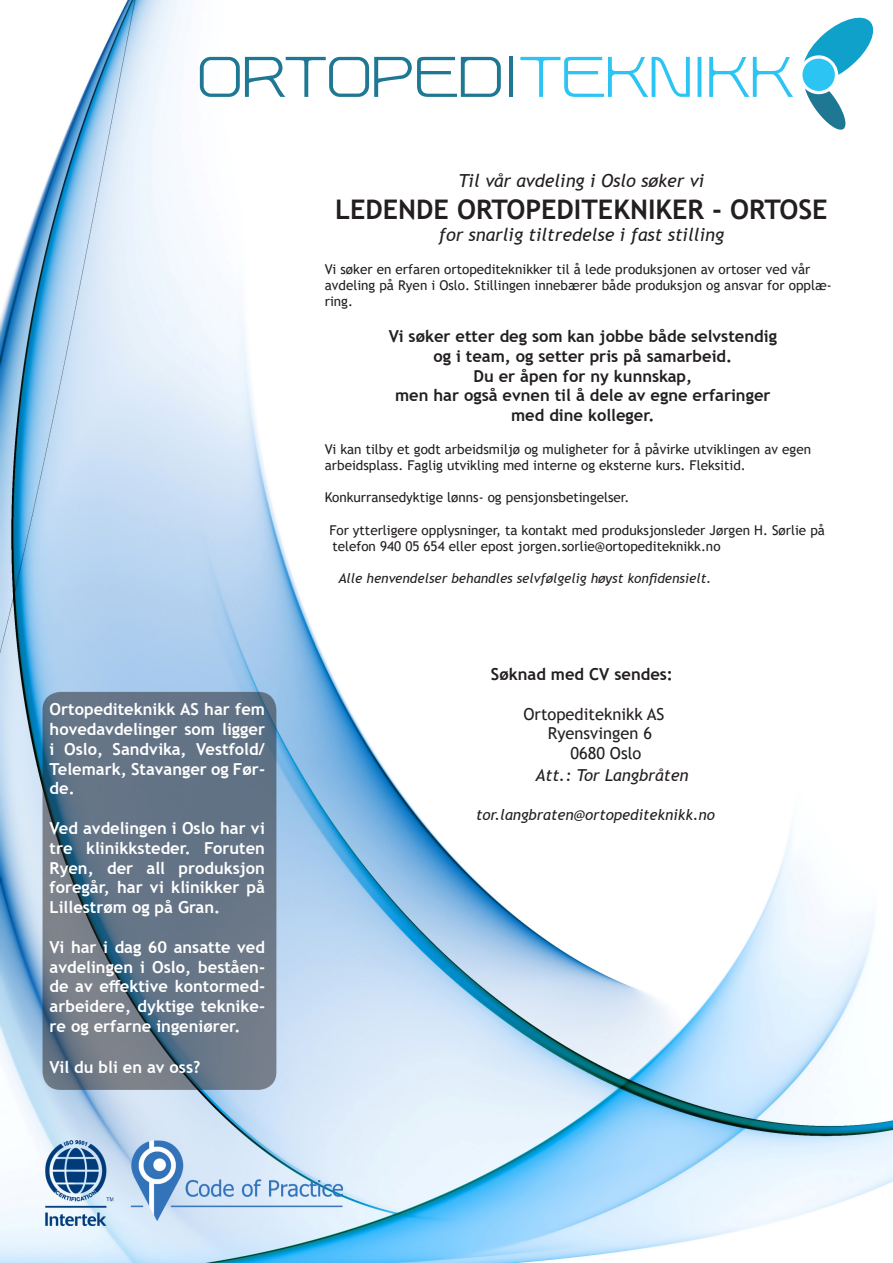
<style>
.page{position:relative;width:893px;height:1263px;background:#fff}
.page>*{position:absolute;margin:0;border:0;box-sizing:border-box;transform-origin:0 0}
.t1{font:700 27px "Trebuchet MS";color:#231f20}
.t2{font:italic 18px "Trebuchet MS";color:#231f20}
.t3{font:700 16.5px/19.8px "Trebuchet MS";color:#fff;text-align:justify}
.t4{font:700 16.5px "Trebuchet MS";color:#231f20}
.t5{font:16.5px "Trebuchet MS";color:#231f20}
.t6{font:italic 16.5px "Trebuchet MS";color:#231f20}
.t7{font:italic 15px "Trebuchet MS";color:#231f20}
.t8{font:13.5px/16.2px "Trebuchet MS";color:#231f20}
.t9{font:italic 13.5px "Trebuchet MS";color:#231f20}
</style>
<div class="page">
<img style="left:0;top:0;width:893px;height:1263px">
<svg style="left:43px;top:692px;width:233px;height:398px;background:#647485"></svg>
<hr style="left:509px;top:57px;width:3px;height:40px;background:#1e7793">
<svg style="left:200px;top:57px;width:301px;height:40px"></svg>
<svg style="left:520px;top:57px;width:273px;height:40px"></svg>
<svg style="left:800px;top:18px;width:73px;height:112px"></svg>
<img style="left:42px;top:1138px;width:303px;height:89px">
<p class="t3" style="left:50px;top:699px;width:217px">Ortopediteknikk AS har fem hovedavdelinger som ligger i Oslo, Sandvika, Vestfold/ Telemark, Stavanger og Før&shy;de.</p>
<p class="t3" style="left:50px;top:818px;width:217px">Ved avdelingen i Oslo har vi tre klinikksteder. Foruten Ryen, der all produksjon foregår, har vi klinikker på Lillestrøm og på Gran.</p>
<p class="t3" style="left:50px;top:937px;width:217px">Vi har i dag 60 ansatte ved avdelingen i Oslo, beståen&shy;de av effektive kontormed&shy;arbeidere, dyktige teknike&shy;re og erfarne ingeniører.</p>
<p class="t3" style="left:50px;top:1057px;width:152px">Vil du bli en av oss?</p>
<p class="t2" style="left:459px;top:170px;width:247px">Til vår avdeling i Oslo søker vi</p>
<p class="t1" style="left:335px;top:193px;width:494px">LEDENDE ORTOPEDITEKNIKER - ORTOSE</p>
<p class="t2" style="left:439px;top:224px;width:287px">for snarlig tiltredelse i fast stilling</p>
<p class="t8" style="left:325px;top:261px;width:509px">Vi søker en erfaren ortopediteknikker til å lede produksjonen av ortoser ved vår avdeling på Ryen i Oslo. Stillingen innebærer både produksjon og ansvar for opplæ&shy;ring.</p>
<p class="t4" style="left:389px;top:326px;width:390px">Vi søker etter deg som kan jobbe både selvstendig</p>
<p class="t4" style="left:433px;top:346px;width:300px">og i team, og setter pris på samarbeid.</p>
<p class="t4" style="left:473px;top:365px;width:220px">Du er åpen for ny kunnskap,</p>
<p class="t4" style="left:395px;top:385px;width:377px">men har også evnen til å dele av egne erfaringer</p>
<p class="t4" style="left:511px;top:405px;width:145px">med dine kolleger.</p>
<p class="t8" style="left:325px;top:441px;width:488px">Vi kan tilby et godt arbeidsmiljø og muligheter for å påvirke utviklingen av egen arbeidsplass. Faglig utvikling med interne og eksterne kurs. Fleksitid.</p>
<p class="t8" style="left:325px;top:489px;width:306px">Konkurransedyktige lønns- og pensjonsbetingelser.</p>
<p class="t8" style="left:329px;top:522px;width:497px">For ytterligere opplysninger, ta kontakt med produksjonsleder Jørgen H. Sørlie på telefon 940 05 654 eller epost jorgen.sorlie@ortopediteknikk.no</p>
<p class="t9" style="left:338px;top:570px;width:374px">Alle henvendelser behandles selvfølgelig høyst konfidensielt.</p>
<p class="t4" style="left:491px;top:664px;width:184px">Søknad med CV sendes:</p>
<p class="t5" style="left:523px;top:703px;width:142px">Ortopediteknikk AS</p>
<p class="t5" style="left:548px;top:723px;width:106px">Ryensvingen 6</p>
<p class="t5" style="left:570px;top:743px;width:73px">0680 Oslo</p>
<p class="t6" style="left:535px;top:765px;width:155px">Att.: Tor Langbråten</p>
<p class="t7" style="left:476px;top:806px;width:240px">tor.langbraten@ortopediteknikk.no</p>
</div>
